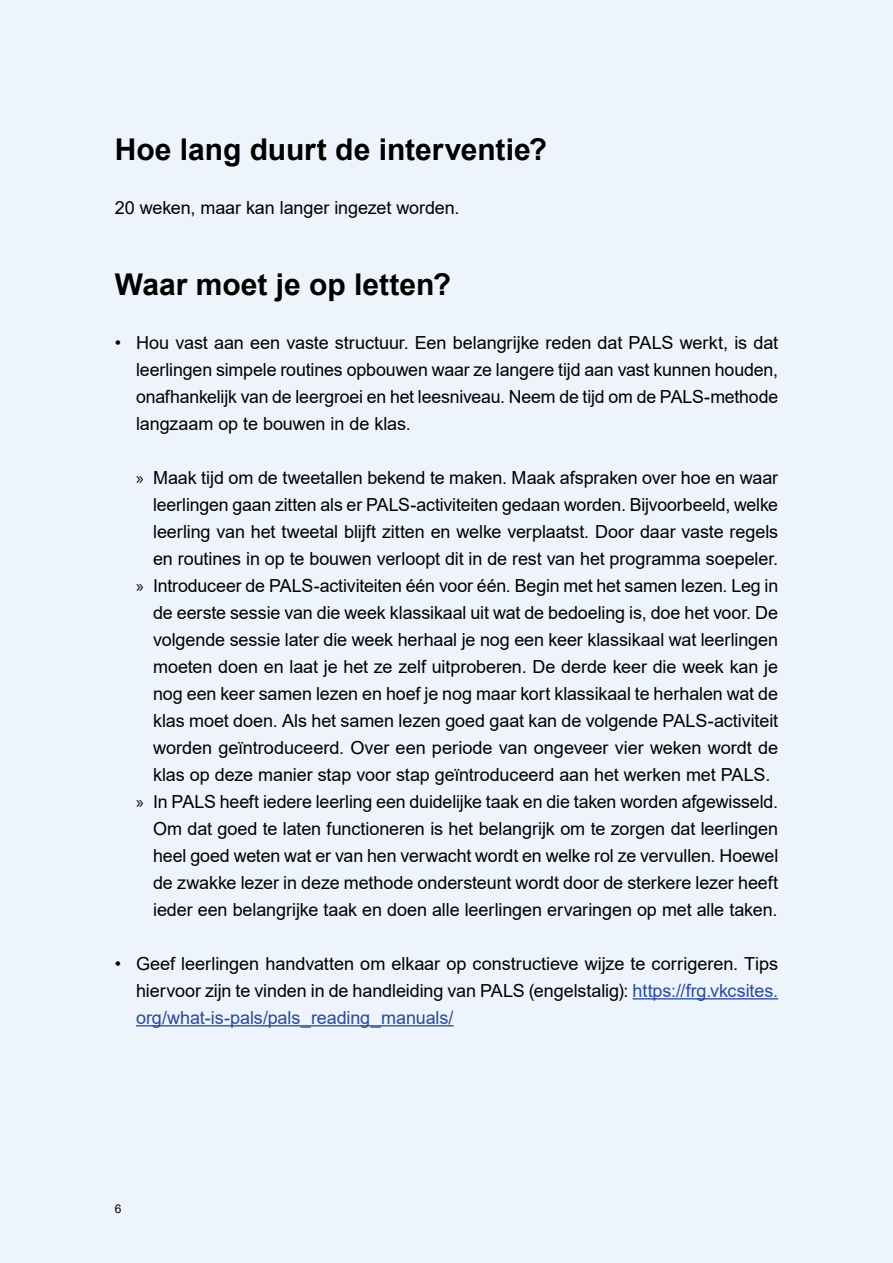
<style>
.page{position:relative;width:893px;height:1263px;background:#eef4fb}
.page>*{position:absolute;margin:0;border:0;box-sizing:border-box;transform-origin:0 0}
.t1{font:700 30px "Arial";color:#000}
.t2{font:18px/27px "Arial";letter-spacing:-.005em;color:#000;text-align:justify}
.t3{font:12px "Arial";color:#000}
.s1{font-family:"Myriad Pro"}
.s2{color:#284a9a}
</style>
<div class="page">
<hr style="left:633px;top:998px;width:145px;height:1px;background:#284a9a">
<hr style="left:136px;top:1025px;width:318px;height:1px;background:#284a9a">
<h1 class="t1" style="left:115px;top:128px;width:434px">Hoe lang duurt de interventie?</h1>
<p class="t2" style="left:115px;top:194px;width:346px">20 weken, maar kan langer ingezet worden.</p>
<h1 class="t1" style="left:115px;top:263px;width:338px">Waar moet je op letten?</h1>
<p class="t2" style="left:136px;top:329px;width:644px;text-indent:-21px">• Hou vast aan een vaste structuur. Een belangrijke reden dat PALS werkt, is dat leerlingen simpele routines opbouwen waar ze langere tijd aan vast kunnen houden, onafhankelijk van de leergroei en het leesniveau. Neem de tijd om de PALS-methode langzaam op te bouwen in de klas.</p>
<p class="t2" style="left:136px;top:464px;width:644px"><span class="s1">»</span> Maak tijd om de tweetallen bekend te maken. Maak afspraken over hoe en waar</p>
<p class="t2" style="left:153px;top:491px;width:627px">leerlingen gaan zitten als er PALS-activiteiten gedaan worden. Bijvoorbeeld, welke</p>
<p class="t2" style="left:153px;top:518px;width:627px">leerling van het tweetal blijft zitten en welke verplaatst. Door daar vaste regels</p>
<p class="t2" style="left:153px;top:545px;width:627px">en routines in op te bouwen verloopt dit in de rest van het programma soepeler.</p>
<p class="t2" style="left:136px;top:572px;width:644px"><span class="s1">»</span> Introduceer de PALS-activiteiten één voor één. Begin met het samen lezen. Leg in</p>
<p class="t2" style="left:153px;top:599px;width:626px">de eerste sessie van die week klassikaal uit wat de bedoeling is, doe het voor. De</p>
<p class="t2" style="left:153px;top:626px;width:627px">volgende sessie later die week herhaal je nog een keer klassikaal wat leerlingen</p>
<p class="t2" style="left:153px;top:653px;width:626px">moeten doen en laat je het ze zelf uitproberen. De derde keer die week kan je</p>
<p class="t2" style="left:153px;top:680px;width:626px">nog een keer samen lezen en hoef je nog maar kort klassikaal te herhalen wat de</p>
<p class="t2" style="left:153px;top:707px;width:627px">klas moet doen. Als het samen lezen goed gaat kan de volgende PALS-activiteit</p>
<p class="t2" style="left:153px;top:734px;width:626px">worden geïntroduceerd. Over een periode van ongeveer vier weken wordt de</p>
<p class="t2" style="left:153px;top:761px;width:619px">klas op deze manier stap voor stap geïntroduceerd aan het werken met PALS.</p>
<p class="t2" style="left:136px;top:788px;width:644px"><span class="s1">»</span> In PALS heeft iedere leerling een duidelijke taak en die taken worden afgewisseld.</p>
<p class="t2" style="left:153px;top:815px;width:626px">Om dat goed te laten functioneren is het belangrijk om te zorgen dat leerlingen</p>
<p class="t2" style="left:153px;top:842px;width:627px">heel goed weten wat er van hen verwacht wordt en welke rol ze vervullen. Hoewel</p>
<p class="t2" style="left:153px;top:869px;width:627px">de zwakke lezer in deze methode ondersteunt wordt door de sterkere lezer heeft</p>
<p class="t2" style="left:153px;top:896px;width:626px">ieder een belangrijke taak en doen alle leerlingen ervaringen op met alle taken.</p>
<p class="t2" style="left:136px;top:950px;width:644px;text-indent:-21px">• Geef leerlingen handvatten om elkaar op constructieve wijze te corrigeren. Tips hiervoor zijn te vinden in de handleiding van PALS (engelstalig): <span class="s2">https://frg.vkcsites. org/what-is-pals/pals_reading_manuals/</span></p>
<p class="t3" style="left:115px;top:1200px;width:8px">6</p>
</div>
